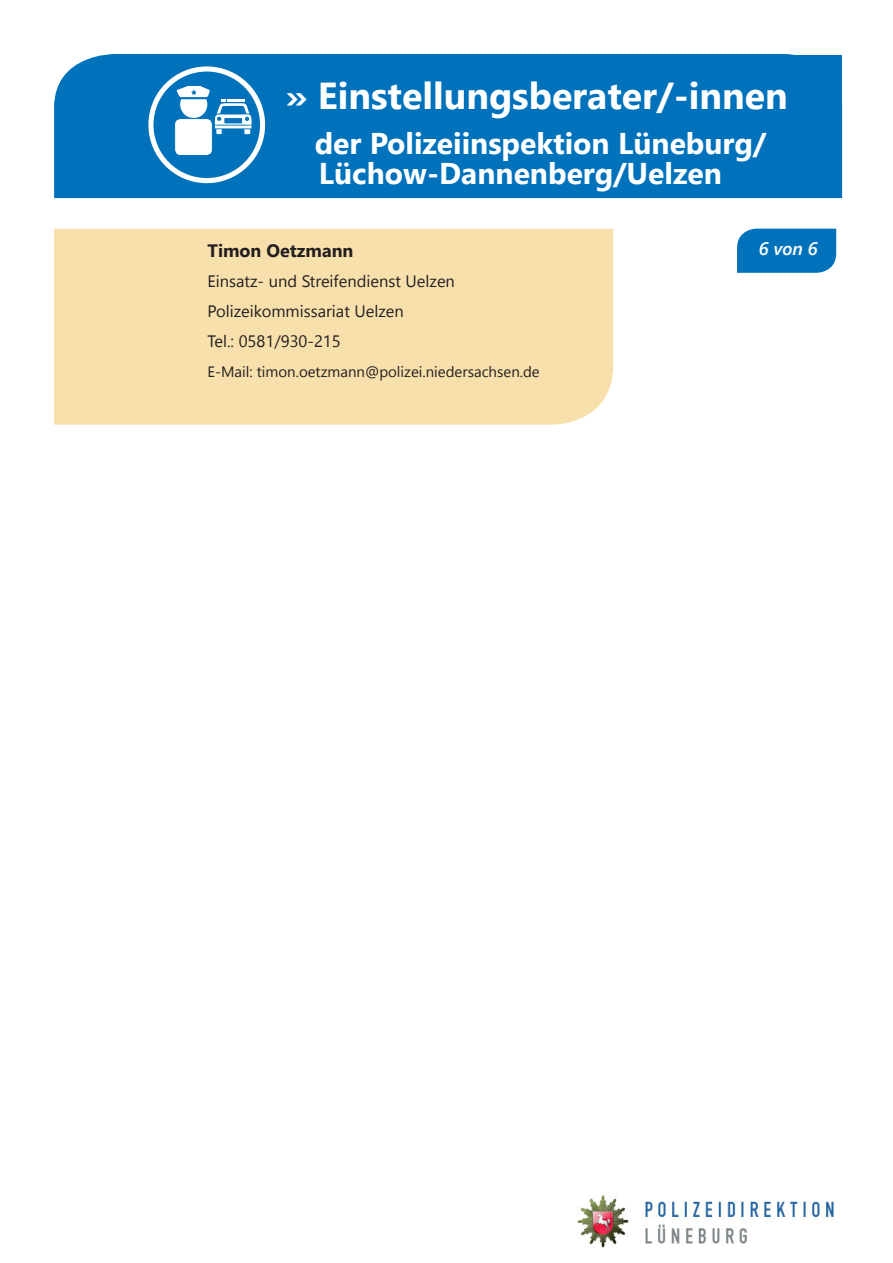
<style>
.page{position:relative;width:893px;height:1263px;background:#fff}
.page>*{position:absolute;margin:0;border:0;box-sizing:border-box;transform-origin:0 0}
.t1{font:700 37.5px "Segoe UI";color:#fff}
.t2{font:700 30px/30.6px "Segoe UI";color:#fff}
.t3{font:700 18px "Segoe UI";color:#231f20}
.t4{font:italic 600 18px "Segoe UI";color:#fff}
.t5{font:16.5px/30px "Segoe UI";color:#231f20}
.t6{font:15px "Segoe UI";color:#231f20}
</style>
<div class="page">
<div style="left:54px;top:54px;width:788px;height:144px;background:#0072bc"></div>
<div style="left:737px;top:55px;width:105px;height:55px;background:#0072bc"></div>
<div style="left:148px;top:66px;width:117px;height:117px;border:5px solid #fff;border-radius:50%"></div>
<div style="left:175px;top:119px;width:37px;height:36px;background:#fff;border-radius:6px"></div>
<div style="left:174px;top:118px;width:39px;height:38px;border:1px solid #0072bc;border-radius:6px"></div>
<svg style="left:177px;top:86px;width:75px;height:48px"></svg>
<div style="left:737px;top:229px;width:99px;height:44px;background:#0072bc"></div>
<img style="left:577px;top:1195px;width:257px;height:52px">
<div style="left:54px;top:229px;width:559px;height:196px;background:#f8e0ac"></div>
<h1 class="t1" style="left:286px;top:65px;width:504px">» Einstellungsberater/-innen</h1>
<h2 class="t2" style="left:315px;top:128px;width:453px">der Polizeiinspektion Lüneburg/<br>Lüchow-Dannenberg/Uelzen</h2>
<p class="t3" style="left:207px;top:236px;width:147px">Timon Oetzmann</p>
<p class="t4" style="left:759px;top:236px;width:60px">6 von 6</p>
<p class="t5" style="left:207px;top:265px;width:249px">Einsatz- und Streifendienst Uelzen<br>Polizeikommissariat Uelzen<br>Tel.: 0581/930-215</p>
<p class="t6" style="left:207px;top:359px;width:334px">E-Mail: timon.oetzmann@polizei.niedersachsen.de</p>
</div>
